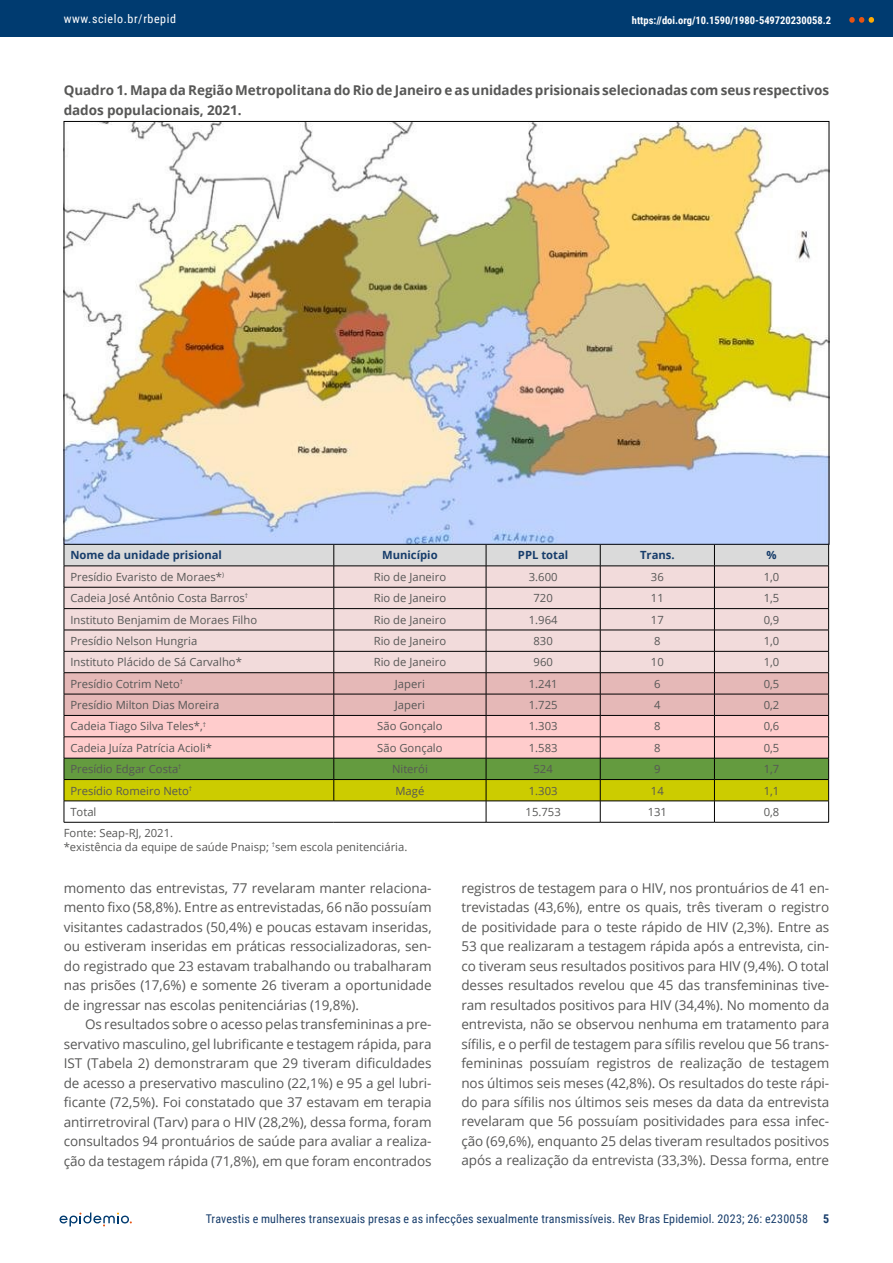
<style>
.page{position:relative;width:893px;height:1263px;background:#fff}
.page>*{position:absolute;margin:0;border:0;box-sizing:border-box;transform-origin:0 0}
.t1{font:13.5px/19.5px "Open Sans";letter-spacing:-.005em;color:#575756;text-align:justify}
.t2{font:700 13.5px/19.5px "Open Sans";letter-spacing:-.005em;color:#575756}
.t3{font:12px "Roboto Condensed";letter-spacing:.015em;color:#173d6b}
.t4{font:12px "Roboto Condensed";letter-spacing:.05em;color:#fff}
.t5{font:700 12px "Roboto Condensed";color:#173d6b}
.t6{font:11.25px/13.5px "Open Sans";color:#575756}
.t7{font:700 11.25px "Open Sans";color:#173d6b}
.t8{font:700 10.5px "Roboto Condensed";color:#fff}
</style>
<div class="page">
<div style="left:0;top:0;width:893px;height:36px;background:#003b70"></div>
<svg style="left:849px;top:17px;width:25px;height:6px"></svg>
<svg style="left:60px;top:1212px;width:72px;height:14px"></svg>
<svg style="left:64px;top:544px;width:765px;height:278px;background:#d7c4af"></svg>
<hr style="left:64px;top:822px;width:270px;height:1px;background:#000">
<hr style="left:334px;top:822px;width:152px;height:1px;background:#000">
<hr style="left:486px;top:822px;width:114px;height:1px;background:#000">
<hr style="left:600px;top:822px;width:114px;height:1px;background:#000">
<hr style="left:714px;top:822px;width:115px;height:1px;background:#000">
<img style="left:66px;top:123px;width:761px;height:419px">
<p class="t4" style="left:64px;top:10px;width:114px">www.scielo.br/rbepid</p>
<p class="t8" style="left:632px;top:12px;width:201px">https://doi.org/10.1590/1980-549720230058.2</p>
<p class="t2" style="left:64px;top:80px;width:767px">Quadro 1. Mapa da Região Metropolitana do Rio de Janeiro e as unidades prisionais selecionadas com seus respectivos dados populacionais, 2021.</p>
<p class="t7" style="left:70px;top:547px;width:153px">Nome da unidade prisional</p>
<p class="t7" style="left:382px;top:547px;width:57px">Município</p>
<p class="t7" style="left:518px;top:547px;width:52px">PPL total</p>
<p class="t7" style="left:640px;top:547px;width:36px">Trans.</p>
<p class="t7" style="left:766px;top:547px;width:12px">%</p>
<p class="t6" style="left:70px;top:570px;width:155px">Presídio Evaristo de Moraes*<sup>)</sup></p>
<p class="t6" style="left:374px;top:570px;width:74px">Rio de Janeiro</p>
<p class="t6" style="left:529px;top:570px;width:30px">3.600</p>
<p class="t6" style="left:651px;top:570px;width:14px">36</p>
<p class="t6" style="left:764px;top:570px;width:17px">1,0</p>
<p class="t6" style="left:70px;top:591px;width:179px">Cadeia José Antônio Costa Barros<sup>†</sup></p>
<p class="t6" style="left:374px;top:591px;width:74px">Rio de Janeiro</p>
<p class="t6" style="left:533px;top:591px;width:21px">720</p>
<p class="t6" style="left:651px;top:591px;width:14px">11</p>
<p class="t6" style="left:764px;top:591px;width:17px">1,5</p>
<p class="t6" style="left:70px;top:612px;width:188px">Instituto Benjamim de Moraes Filho</p>
<p class="t6" style="left:374px;top:612px;width:74px">Rio de Janeiro</p>
<p class="t6" style="left:529px;top:612px;width:30px">1.964</p>
<p class="t6" style="left:651px;top:612px;width:14px">17</p>
<p class="t6" style="left:764px;top:612px;width:17px">0,9</p>
<p class="t6" style="left:70px;top:634px;width:128px">Presídio Nelson Hungria</p>
<p class="t6" style="left:374px;top:634px;width:74px">Rio de Janeiro</p>
<p class="t6" style="left:534px;top:634px;width:21px">830</p>
<p class="t6" style="left:654px;top:634px;width:8px">8</p>
<p class="t6" style="left:764px;top:634px;width:17px">1,0</p>
<p class="t6" style="left:70px;top:655px;width:173px">Instituto Plácido de Sá Carvalho*</p>
<p class="t6" style="left:374px;top:655px;width:74px">Rio de Janeiro</p>
<p class="t6" style="left:534px;top:655px;width:21px">960</p>
<p class="t6" style="left:651px;top:655px;width:14px">10</p>
<p class="t6" style="left:764px;top:655px;width:17px">1,0</p>
<p class="t6" style="left:70px;top:676px;width:114px">Presídio Cotrim Neto<sup>†</sup></p>
<p class="t6" style="left:395px;top:676px;width:31px">Japeri</p>
<p class="t6" style="left:529px;top:676px;width:30px">1.241</p>
<p class="t6" style="left:654px;top:676px;width:8px">6</p>
<p class="t6" style="left:764px;top:676px;width:17px">0,5</p>
<p class="t6" style="left:70px;top:698px;width:150px">Presídio Milton Dias Moreira</p>
<p class="t6" style="left:395px;top:698px;width:31px">Japeri</p>
<p class="t6" style="left:529px;top:698px;width:30px">1.725</p>
<p class="t6" style="left:654px;top:698px;width:8px">4</p>
<p class="t6" style="left:764px;top:698px;width:17px">0,2</p>
<p class="t6" style="left:70px;top:719px;width:137px">Cadeia Tiago Silva Teles*,<sup>†</sup></p>
<p class="t6" style="left:377px;top:719px;width:67px">São Gonçalo</p>
<p class="t6" style="left:529px;top:719px;width:30px">1.303</p>
<p class="t6" style="left:654px;top:719px;width:8px">8</p>
<p class="t6" style="left:764px;top:719px;width:17px">0,6</p>
<p class="t6" style="left:70px;top:741px;width:143px">Cadeia Juíza Patrícia Acioli*</p>
<p class="t6" style="left:377px;top:741px;width:67px">São Gonçalo</p>
<p class="t6" style="left:529px;top:741px;width:30px">1.583</p>
<p class="t6" style="left:654px;top:741px;width:8px">8</p>
<p class="t6" style="left:764px;top:741px;width:17px">0,5</p>
<p class="t6" style="left:70px;top:762px;width:113px">Presídio Edgar Costa<sup>†</sup></p>
<p class="t6" style="left:392px;top:762px;width:37px">Niterói</p>
<p class="t6" style="left:533px;top:762px;width:21px">524</p>
<p class="t6" style="left:654px;top:762px;width:8px">9</p>
<p class="t6" style="left:764px;top:762px;width:17px">1,7</p>
<p class="t6" style="left:70px;top:783px;width:123px">Presídio Romeiro Neto<sup>†</sup></p>
<p class="t6" style="left:395px;top:783px;width:30px">Magé</p>
<p class="t6" style="left:529px;top:783px;width:30px">1.303</p>
<p class="t6" style="left:651px;top:783px;width:14px">14</p>
<p class="t6" style="left:764px;top:783px;width:17px">1,1</p>
<p class="t6" style="left:70px;top:805px;width:28px">Total</p>
<p class="t6" style="left:526px;top:805px;width:37px">15.753</p>
<p class="t6" style="left:648px;top:805px;width:21px">131</p>
<p class="t6" style="left:764px;top:805px;width:17px">0,8</p>
<p class="t6" style="left:64px;top:826px;width:345px">Fonte: Seap-RJ, 2021.<br>*existência da equipe de saúde Pnaisp; <sup>†</sup>sem escola penitenciária.</p>
<p class="t1" style="left:64px;top:878px;width:369px">momento das entrevistas, 77 revelaram manter relaciona&shy;mento fixo (58,8%). Entre as entrevistadas, 66 não possuíam visitantes cadastrados (50,4%) e poucas estavam inseridas, ou estiveram inseridas em práticas ressocializadoras, sen&shy;do registrado que 23 estavam trabalhando ou trabalharam nas prisões (17,6%) e somente 26 tiveram a oportunidade de ingressar nas escolas penitenciárias (19,8%).</p>
<p class="t1" style="left:64px;top:1014px;width:369px;text-indent:21px">Os resultados sobre o acesso pelas transfemininas a pre&shy;servativo masculino, gel lubrificante e testagem rápida, para IST (Tabela 2) demonstraram que 29 tiveram dificuldades de acesso a preservativo masculino (22,1%) e 95 a gel lubri&shy;ficante (72,5%). Foi constatado que 37 estavam em terapia antirretroviral (Tarv) para o HIV (28,2%), dessa forma, foram consultados 94 prontuários de saúde para avaliar a realiza&shy;ção da testagem rápida (71,8%), em que foram encontrados</p>
<p class="t1" style="left:461px;top:877px;width:369px">registros de testagem para o HIV, nos prontuários de 41 en&shy;trevistadas (43,6%), entre os quais, três tiveram o registro de positividade para o teste rápido de HIV (2,3%). Entre as 53 que realizaram a testagem rápida após a entrevista, cin&shy;co tiveram seus resultados positivos para HIV (9,4%). O total desses resultados revelou que 45 das transfemininas tive&shy;ram resultados positivos para HIV (34,4%). No momento da entrevista, não se observou nenhuma em tratamento para sífilis, e o perfil de testagem para sífilis revelou que 56 trans&shy;femininas possuíam registros de realização de testagem nos últimos seis meses (42,8%). Os resultados do teste rápi&shy;do para sífilis nos últimos seis meses da data da entrevista revelaram que 56 possuíam positividades para essa infec&shy;ção (69,6%), enquanto 25 delas tiveram resultados positivos após a realização da entrevista (33,3%). Dessa forma, entre</p>
<p class="t3" style="left:206px;top:1211px;width:604px">Travestis e mulheres transexuais presas e as infecções sexualmente transmissíveis. Rev Bras Epidemiol. 2023; 26: e230058</p>
<p class="t5" style="left:823px;top:1211px;width:8px">5</p>
</div>
